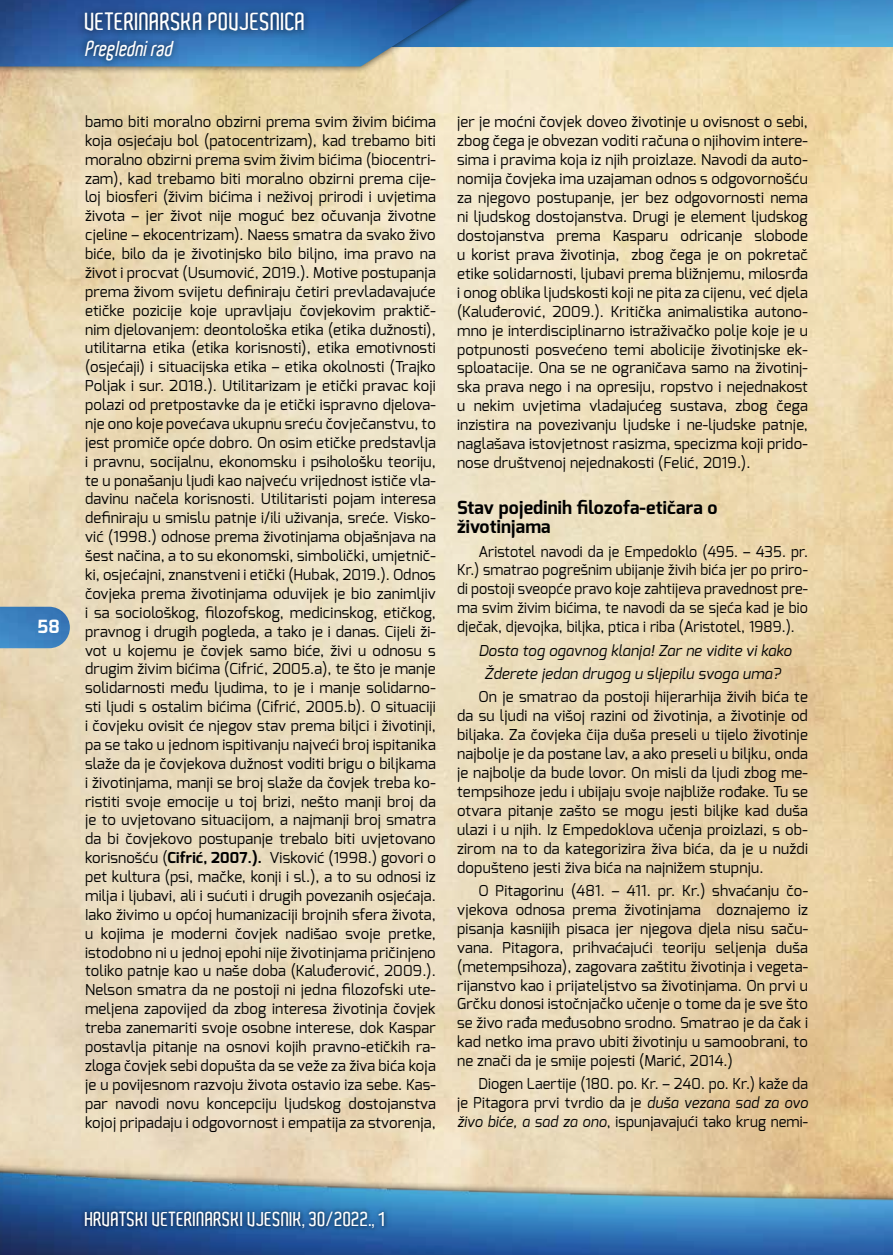
<style>
.page{position:relative;width:893px;height:1255px;background:#fff}
.page>*{position:absolute;margin:0;border:0;box-sizing:border-box;transform-origin:0 0}
.t1{font:600 24px "Aldo";color:#fff}
.t2{font:italic 600 21px "Aldo";color:#fff;scale:.9 1}
.t3{font:600 19.5px "Aldo";color:#fff}
.t4{font:700 18.15px "Exo";color:#fff}
.t5{font:700 18px/18.9px "Exo";letter-spacing:.01em;color:#000}
.t6{font:15px/18.9px "Exo";letter-spacing:.01em;color:#000;text-align:justify}
.t7{font:15px/18.9px "Exo";letter-spacing:.01em;color:#000;text-align:justify;scale:.96 1}
.t8{font:italic 15px/23.2px "Exo";letter-spacing:.01em;color:#000;text-align:center}
.s1{font-weight:700}
.s2{font-style:italic}
</style>
<div class="page">
<img style="left:0;top:1153px;width:893px;height:101px">
<img style="left:0;top:606px;width:70px;height:42px">
<img style="left:505px;top:0;width:388px;height:47px">
<div style="left:0;top:0;width:505px;height:75px;background:#000;opacity:.75"></div>
<img style="left:0;top:0;width:498px;height:66px">
<div style="left:81px;top:1207px;width:308px;height:25px;background:#000;opacity:.75"></div>
<div style="left:77px;top:5px;width:234px;height:62px;background:#000;opacity:.75"></div>
<p class="t4" style="left:38px;top:614px;width:24px">58</p>
<h1 class="t1" style="left:85px;top:8px;width:222px">VETERINARSKA POVJESNICA</h1>
<h2 class="t2" style="left:85px;top:36px;width:104px">Preglednirad</h2>
<p class="t6" style="left:85px;top:112px;width:352px">bamo biti moralno obzirni prema svim živim bićima koja osjećaju bol (patocentrizam), kad trebamo biti moralno obzirni prema svim živim bićima (biocentri&shy;zam), kad trebamo biti moralno obzirni prema cije&shy;loj biosferi (živim bićima i neživoj prirodi i uvjetima života – jer život nije moguć bez očuvanja životne cjeline – ekocentrizam). Naess smatra da svako živo biće, bilo da je životinjsko bilo biljno, ima pravo na život i procvat (Usumović, 2019.). Motive postupanja prema živom svijetu definiraju četiri prevladavajuće etičke pozicije koje upravljaju čovjekovim praktič&shy;nim djelovanjem: deontološka etika (etika dužnosti), utilitarna etika (etika korisnosti), etika emotivnosti (osjećaji) i situacijska etika – etika okolnosti (Trajko Poljak i sur. 2018.). Utilitarizam je etički pravac koji polazi od pretpostavke da je etički ispravno djelova&shy;nje ono koje povećava ukupnu sreću čovječanstvu, to jest promiče opće dobro. On osim etičke predstavlja i pravnu, socijalnu, ekonomsku i psihološku teoriju, te u ponašanju ljudi kao najveću vrijednost ističe vla&shy;davinu načela korisnosti. Utilitaristi pojam interesa definiraju u smislu patnje i/ili uživanja, sreće. Visko&shy;vić (1998.) odnose prema životinjama objašnjava na šest načina, a to su ekonomski, simbolički, umjetnič&shy;ki, osjećajni, znanstveni i etički (Hubak, 2019.). Odnos čovjeka prema životinjama oduvijek je bio zanimljiv i sa sociološkog, filozofskog, medicinskog, etičkog, pravnog i drugih pogleda, a tako je i danas. Cijeli ži&shy;vot u kojemu je čovjek samo biće, živi u odnosu s drugim živim bićima (Cifrić, 2005.a), te što je manje solidarnosti među ljudima, to je i manje solidarno&shy;sti ljudi s ostalim bićima (Cifrić, 2005.b). O situaciji i čovjeku ovisit će njegov stav prema biljci i životinji, pa se tako u jednom ispitivanju najveći broj ispitanika slaže da je čovjekova dužnost voditi brigu o biljkama i životinjama, manji se broj slaže da čovjek treba ko&shy;ristiti svoje emocije u toj brizi, nešto manji broj da je to uvjetovano situacijom, a najmanji broj smatra da bi čovjekovo postupanje trebalo biti uvjetovano korisnošću (<span class="s1">Cifrić, 2007.).</span> Visković (1998.) govori o pet kultura (psi, mačke, konji i sl.), a to su odnosi iz milja i ljubavi, ali i sućuti i drugih povezanih osjećaja.<br>Iako živimo u općoj humanizaciji brojnih sfera života, u kojima je moderni čovjek nadišao svoje pretke, istodobno ni u jednoj epohi nije životinjama pričinjeno toliko patnje kao u naše doba (Kaluđerović, 2009.).<br>Nelson smatra da ne postoji ni jedna filozofski ute&shy;meljena zapovijed da zbog interesa životinja čovjek treba zanemariti svoje osobne interese, dok Kaspar postavlja pitanje na osnovi kojih pravno-etičkih ra&shy;zloga čovjek sebi dopušta da se veže za živa bića koja je u povijesnom razvoju života ostavio iza sebe. Kas&shy;par navodi novu koncepciju ljudskog dostojanstva kojoj pripadaju i odgovornost i empatija za stvorenja,</p>
<p class="t6" style="left:457px;top:112px;width:352px">jer je moćni čovjek doveo životinje u ovisnost o sebi, zbog čega je obvezan voditi računa o njihovim intere&shy;sima i pravima koja iz njih proizlaze. Navodi da auto&shy;nomija čovjeka ima uzajaman odnos s odgovornošću za njegovo postupanje, jer bez odgovornosti nema ni ljudskog dostojanstva. Drugi je element ljudskog dostojanstva prema Kasparu odricanje slobode u korist prava životinja, zbog čega je on pokretač etike solidarnosti, ljubavi prema bližnjemu, milosrđa i onog oblika ljudskosti koji ne pita za cijenu, već djela (Kaluđerović, 2009.). Kritička animalistika autono&shy;mno je interdisciplinarno istraživačko polje koje je u potpunosti posvećeno temi abolicije životinjske ek&shy;sploatacije. Ona se ne ograničava samo na životinj&shy;ska prava nego i na opresiju, ropstvo i nejednakost u nekim uvjetima vladajućeg sustava, zbog čega inzistira na povezivanju ljudske i ne-ljudske patnje, naglašava istovjetnost rasizma, specizma koji prido&shy;nose društvenoj nejednakosti (Felić, 2019.).</p>
<p class="t5" style="left:457px;top:498px;width:262px">Stav pojedinih filozofa-etičara o životinjama</p>
<p class="t7" style="left:457px;top:541px;width:367px;text-indent:21px">Aristotel navodi da je Empedoklo (495. – 435. pr.<br>Kr.) smatrao pogrešnim ubijanje živih bića jer po priro&shy;di postoji sveopće pravo koje zahtijeva pravednost pre&shy;ma svim živim bićima, te navodi da se sjeća kad je bio dječak, djevojka, biljka, ptica i riba (Aristotel, 1989.).</p>
<p class="t8" style="left:478px;top:638px;width:315px">Dosta tog ogavnog klanja! Zar ne vidite vi kako<br>Žderete jedan drugog u sljepilu svoga uma?</p>
<p class="t6" style="left:457px;top:687px;width:352px;text-indent:21px">On je smatrao da postoji hijerarhija živih bića te da su ljudi na višoj razini od životinja, a životinje od biljaka. Za čovjeka čija duša preseli u tijelo životinje najbolje je da postane lav, a ako preseli u biljku, onda je najbolje da bude lovor. On misli da ljudi zbog me&shy;tempsihoze jedu i ubijaju svoje najbliže rođake. Tu se otvara pitanje zašto se mogu jesti biljke kad duša ulazi i u njih. Iz Empedoklova učenja proizlazi, s ob&shy;zirom na to da kategorizira živa bića, da je u nuždi dopušteno jesti živa bića na najnižem stupnju.</p>
<p class="t6" style="left:457px;top:880px;width:352px;text-indent:21px">O Pitagorinu (481. – 411. pr. Kr.) shvaćanju čo&shy;vjekova odnosa prema životinjama doznajemo iz pisanja kasnijih pisaca jer njegova djela nisu saču&shy;vana. Pitagora, prihvaćajući teoriju seljenja duša (metempsihoza), zagovara zaštitu životinja i vegeta&shy;rijanstvo kao i prijateljstvo sa životinjama. On prvi u Grčku donosi istočnjačko učenje o tome da je sve što se živo rađa međusobno srodno. Smatrao je da čak i kad netko ima pravo ubiti životinju u samoobrani, to ne znači da je smije pojesti (Marić, 2014.)</p>
<p class="t6" style="left:457px;top:1074px;width:352px;text-indent:21px">Diogen Laertije (180. po. Kr. – 240. po. Kr.) kaže da je Pitagora prvi tvrdio da je <span class="s2">duša vezana sad za ovo živo biće, a sad za ono</span>, ispunjavajući tako krug nemi-</p>
<h3 class="t3" style="left:85px;top:1207px;width:302px">HRVATSKI VETERINARSKI VJESNIK, 30/2022., 1</h3>
</div>
